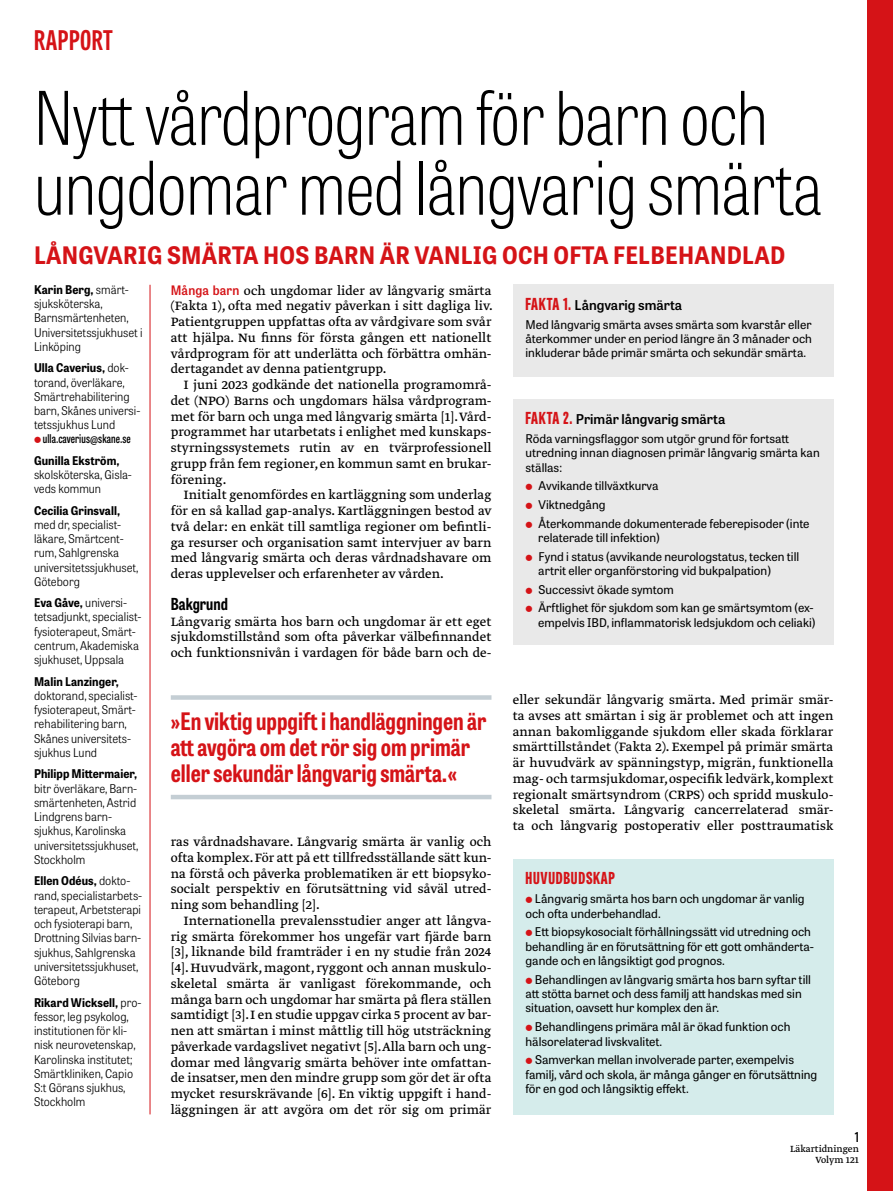
<style>
.page{position:relative;width:893px;height:1191px;background:#fff}
.page>*{position:absolute;margin:0;border:0;box-sizing:border-box;transform-origin:0 0}
.t1{font:100 73.5px/69.8px "Tablet Gothic Condensed";letter-spacing:-.005em;color:#000}
.t2{font:700 27px "Tablet Gothic Compressed";letter-spacing:.02em;color:#d51317}
.t3{font:700 24px/26.2px "Tablet Gothic Condensed";color:#d51317}
.t4{font:700 24px "Tablet Gothic Narrow";letter-spacing:.01em;color:#d51317}
.t5{font:800 16.5px "Tablet Gothic Compressed";letter-spacing:.045em;color:#d51317}
.t6{font:700 16.5px "Tablet Gothic Condensed";color:#000}
.t7{font:14.25px/15.8px "Greta Text Pro Regular Min";color:#000;text-align:justify}
.t8{font:600 13.5px "Tablet Gothic";color:#000}
.t9{font:600 13.5px "Tablet Gothic Condensed";color:#000}
.t10{font:12px/14.4px "Tablet Gothic";color:#000}
.t11{font:300 12px/14.2px "Tablet Gothic Narrow";color:#000}
.t12{font:700 12px "Tablet Gothic Narrow";letter-spacing:.005em;color:#000}
.t13{font:600 12px "Tablet Gothic Compressed";letter-spacing:.01em;color:#000}
.t14{font:10.5px/10.5px "Greta Text Pro";color:#000;text-align:right}
.s1{font-weight:700}
.s2{font-family:"Tablet Gothic Narrow";font-weight:600;font-size:13.05px;color:#d51317}
.s3{font-family:"Tablet Gothic Compressed";font-weight:800;font-size:16.5px;color:#d51317}
</style>
<div class="page">
<div style="left:867px;top:0;width:26px;height:1191px;background:#d51317"></div>
<hr style="left:150px;top:285px;width:1px;height:829px;background:#d51317">
<div style="left:513px;top:859px;width:320px;height:255px;background:#d5eceb"></div>
<div style="left:513px;top:285px;width:320px;height:92px;background:#e9e9e9"></div>
<div style="left:513px;top:399px;width:320px;height:246px;background:#e9e9e9"></div>
<svg style="left:171px;top:695px;width:320px;height:4px"></svg>
<hr style="left:171px;top:795px;width:320px;height:4px;background:#c4ced4">
<h2 class="t2" style="left:34px;top:22px;width:80px">RAPPORT</h2>
<h1 class="t1" style="left:34px;top:81px;width:789px">Nytt vårdprogram för barn och ungdomar med långvarig smärta</h1>
<h3 class="t4" style="left:34px;top:238px;width:753px">LÅNGVARIG SMÄRTA HOS BARN ÄR VANLIG OCH OFTA FELBEHANDLAD</h3>
<p class="t11" style="left:34px;top:282px;width:110px"><span class="s1">Karin Berg,</span> smärt&shy;sjuksköterska,<br>Barnsmärtenheten,<br>Universitetssjukhuset i<br>Linköping</p>
<p class="t11" style="left:34px;top:360px;width:108px"><span class="s1">Ulla Caverius,</span> dok&shy;torand, överläkare,<br>Smärtrehabilitering barn, Skånes universi&shy;tetssjukhus Lund</p>
<p class="t13" style="left:43px;top:430px;width:90px">ulla.caverius@skane.se</p>
<p class="t12" style="left:34px;top:452px;width:87px">Gunilla Ekström,</p>
<p class="t11" style="left:34px;top:467px;width:99px">skolsköterska, Gisla&shy;veds kommun</p>
<p class="t12" style="left:34px;top:502px;width:88px">Cecilia Grinsvall,</p>
<p class="t11" style="left:34px;top:517px;width:106px">med dr, specialist&shy;läkare, Smärtcent&shy;rum, Sahlgrenska universitetssjukhuset,<br>Göteborg</p>
<p class="t11" style="left:34px;top:595px;width:109px"><span class="s1">Eva Gåve,</span> universi&shy;tetsadjunkt, specialist&shy;fysioterapeut, Smärt&shy;centrum, Akademiska sjukhuset, Uppsala</p>
<p class="t12" style="left:34px;top:673px;width:87px">Malin Lanzinger,</p>
<p class="t11" style="left:34px;top:688px;width:105px">doktorand, specialist&shy;fysioterapeut, Smärt&shy;rehabilitering barn,<br>Skånes universitets&shy;sjukhus Lund</p>
<p class="t12" style="left:34px;top:765px;width:105px">Philipp Mittermaier,</p>
<p class="t11" style="left:34px;top:781px;width:106px">bitr överläkare, Barn&shy;smärtenheten, Astrid<br>Lindgrens barn&shy;sjukhus, Karolinska universitetssjukhuset,<br>Stockholm</p>
<p class="t11" style="left:34px;top:873px;width:110px"><span class="s1">Ellen Odéus,</span> dokto&shy;rand, specialistarbets&shy;terapeut, Arbetsterapi och fysioterapi barn,<br>Drottning Silvias barn&shy;sjukhus, Sahlgrenska universitetssjukhuset,<br>Göteborg</p>
<p class="t11" style="left:34px;top:994px;width:109px"><span class="s1">Rikard Wicksell,</span> pro&shy;fessor, leg psykolog, institutionen för kli&shy;nisk neurovetenskap,<br>Karolinska institutet;<br>Smärtkliniken, Capio<br>S:t Görans sjukhus,<br>Stockholm</p>
<p class="t7" style="left:171px;top:283px;width:324px"><span class="s2">Många barn</span> och ungdomar lider av långvarig smärta (Fakta 1), ofta med negativ påverkan i sitt dagliga liv.<br>Patientgruppen uppfattas ofta av vårdgivare som svår att hjälpa. Nu finns för första gången ett nationellt vårdprogram för att underlätta och förbättra omhän&shy;dertagandet av denna patientgrupp.</p>
<p class="t7" style="left:171px;top:377px;width:322px;text-indent:13px">I juni 2023 godkände det nationella programområ&shy;det (NPO) Barns och ungdomars hälsa vårdprogram&shy;met för barn och unga med långvarig smärta [1]. Vård&shy;programmet har utarbetats i enlighet med kunskaps&shy;styrningssystemets rutin av en tvärprofessionell grupp från fem regioner, en kommun samt en brukar&shy;förening.</p>
<p class="t7" style="left:171px;top:488px;width:322px;text-indent:13px">Initialt genomfördes en kartläggning som underlag för en så kallad gap-analys. Kartläggningen bestod av två delar: en enkät till samtliga regioner om befintli&shy;ga resurser och organisation samt intervjuer av barn med långvarig smärta och deras vårdnadshavare om deras upplevelser och erfarenheter av vården.</p>
<p class="t6" style="left:171px;top:592px;width:59px">Bakgrund</p>
<p class="t7" style="left:171px;top:614px;width:322px">Långvarig smärta hos barn och ungdomar är ett eget sjukdomstillstånd som ofta påverkar välbefinnandet och funktionsnivån i vardagen för både barn och de-</p>
<h3 class="t3" style="left:171px;top:707px;width:317px">»En viktig uppgift i handläggningen är att avgöra om det rör sig om primär eller sekundär långvarig smärta.«</h3>
<p class="t7" style="left:171px;top:834px;width:322px">ras vårdnadshavare. Långvarig smärta är vanlig och ofta komplex. För att på ett tillfredsställande sätt kun&shy;na förstå och påverka problematiken är ett biopsyko&shy;socialt perspektiv en förutsättning vid såväl utred&shy;ning som behandling [2].</p>
<p class="t7" style="left:171px;top:913px;width:322px;text-indent:13px">Internationella prevalensstudier anger att långva&shy;rig smärta förekommer hos ungefär vart fjärde barn [3], liknande bild framträder i en ny studie från 2024 [4]. Huvudvärk, magont, ryggont och annan muskulo&shy;skeletal smärta är vanligast förekommande, och många barn och ungdomar har smärta på flera ställen samtidigt [3]. I en studie uppgav cirka 5 procent av bar&shy;nen att smärtan i minst måttlig till hög utsträckning påverkade vardagslivet negativt [5].Alla barn och ung&shy;domar med långvarig smärta behöver inte omfattan&shy;de insatser, men den mindre grupp som gör det är ofta mycket resurskrävande [6]. En viktig uppgift i hand&shy;läggningen är att avgöra om det rör sig om primär</p>
<p class="t8" style="left:525px;top:295px;width:158px"><span class="s3">FAKTA 1.</span> Långvarig smärta</p>
<p class="t10" style="left:525px;top:316px;width:288px;text-align:justify">Med långvarig smärta avses smärta som kvarstår eller återkommer under en period längre än 3 månader och inkluderar både primär smärta och sekundär smärta.</p>
<p class="t8" style="left:525px;top:410px;width:201px"><span class="s3">FAKTA 2.</span> Primär långvarig smärta</p>
<p class="t10" style="left:525px;top:431px;width:296px">Röda varningsflaggor som utgör grund för fortsatt utredning innan diagnosen primär långvarig smärta kan ställas:</p>
<p class="t10" style="left:539px;top:476px;width:272px;line-height:18.6px">Avvikande tillväxtkurva<br>Viktnedgång<br>Återkommande dokumenterade feberepisoder (inte</p>
<p class="t10" style="left:538px;top:528px;width:262px;line-height:18.6px">relaterade till infektion)<br>Fynd i status (avvikande neurologstatus, tecken till</p>
<p class="t10" style="left:538px;top:561px;width:277px;line-height:18.6px">artrit eller organförstoring vid bukpalpation)<br>Successivt ökade symtom<br>Ärftlighet för sjukdom som kan ge smärtsymtom (ex-</p>
<p class="t10" style="left:538px;top:615px;width:279px">empelvis IBD, inflammatorisk ledsjukdom och celiaki)</p>
<p class="t7" style="left:513px;top:692px;width:322px">eller sekundär långvarig smärta. Med primär smär&shy;ta avses att smärtan i sig är problemet och att ingen annan bakomliggande sjukdom eller skada förklarar smärttillståndet (Fakta 2). Exempel på primär smärta är huvudvärk av spänningstyp, migrän, funktionella mag- och tarmsjukdomar, ospecifik ledvärk, komplext regionalt smärtsyndrom (CRPS) och spridd muskulo&shy;skeletal smärta. Långvarig cancerrelaterad smär&shy;ta och långvarig postoperativ eller posttraumatisk</p>
<p class="t5" style="left:525px;top:866px;width:91px">HUVUDBUDSKAP</p>
<p class="t10" style="left:525px;top:891px;width:281px;text-indent:9px">Långvarig smärta hos barn och ungdomar är vanlig och ofta underbehandlad.</p>
<p class="t10" style="left:525px;top:924px;width:290px;text-indent:9px">Ett biopsykosocialt förhållningssätt vid utredning och behandling är en förutsättning för ett gott omhänderta&shy;gande och en långsiktigt god prognos.</p>
<p class="t10" style="left:525px;top:971px;width:287px;text-indent:9px">Behandlingen av långvarig smärta hos barn syftar till att stötta barnet och dess familj att handskas med sin situation, oavsett hur komplex den är.</p>
<p class="t10" style="left:525px;top:1019px;width:266px;text-indent:9px">Behandlingens primära mål är ökad funktion och hälsorelaterad livskvalitet.</p>
<p class="t10" style="left:525px;top:1052px;width:293px;text-indent:10px">Samverkan mellan involverade parter, exempelvis familj, vård och skola, är många gånger en förutsättning för en god och långsiktig effekt.</p>
<p class="t9" style="left:855px;top:1127px;width:6px">1</p>
<p class="t14" style="left:790px;top:1144px;width:70px">Läkartidningen<br>Volym 121</p>
</div>
